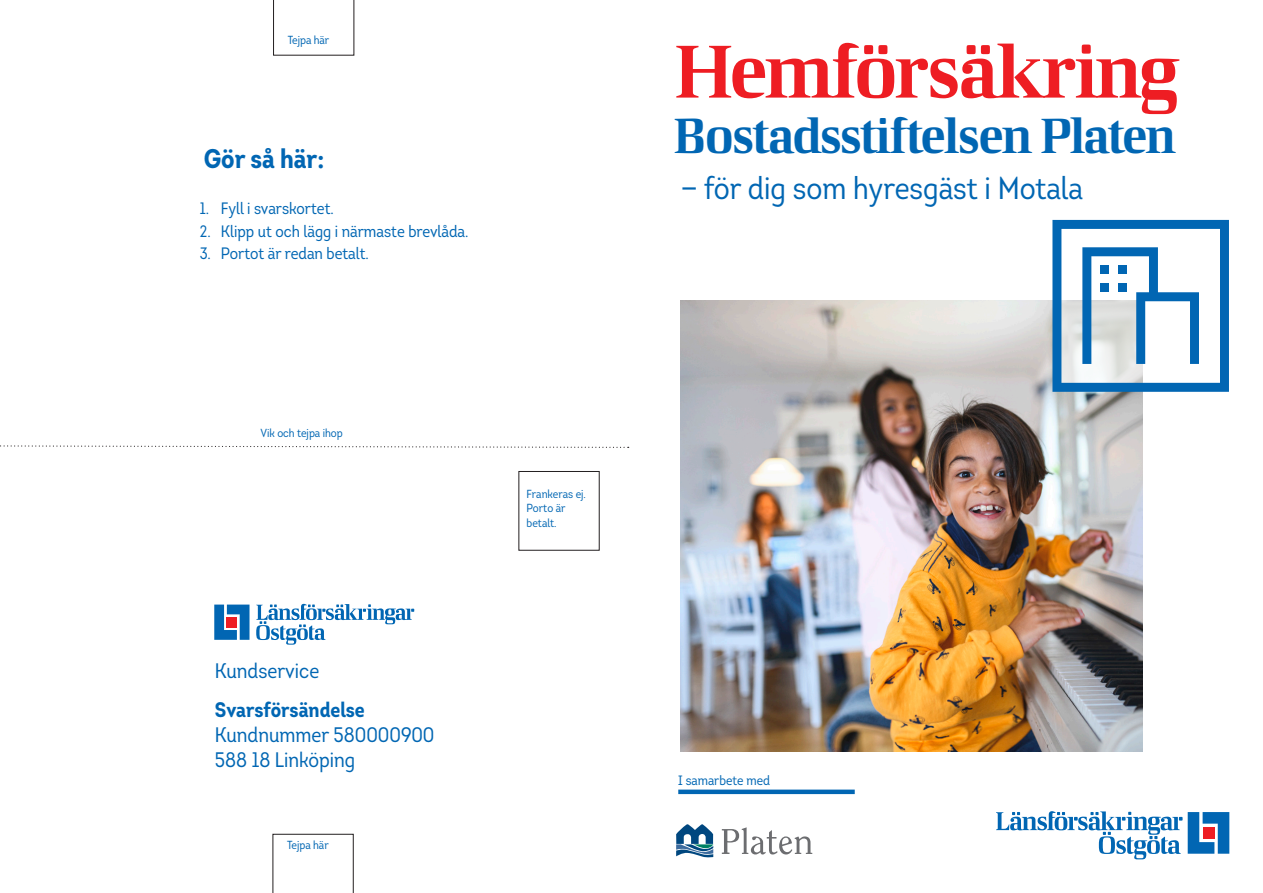
<style>
.page{position:relative;width:1263px;height:893px;background:#fff}
.page>*{position:absolute;margin:0;border:0;box-sizing:border-box;transform-origin:0 0}
.t1{font:75px "LF Rubrik 2";letter-spacing:-.04em;color:#ee1d23}
.t2{font:49.5px "LF Rubrik 2";letter-spacing:-.03em;color:#0166b3}
.t3{font:31.5px "Intro Cond";color:#0166b3}
.t4{font:700 27px "Intro Cond";color:#0166b3}
.t5{font:21px "Intro Cond";color:#0166b3}
.t6{font:700 21px/38.7px "Intro Cond";color:#0166b3}
.t7{font:16.5px "Intro Cond";color:#0166b3}
.t8{font:13.5px "Intro Cond";color:#0166b3}
.t9{font:11.7px "Intro Cond";color:#0166b3}
.s1{font-weight:400}
</style>
<div class="page">
<svg style="left:273px;top:834px;width:81px;height:59px"></svg>
<svg style="left:256px;top:604px;width:158px;height:41px"></svg>
<svg style="left:214px;top:605px;width:35px;height:35px"></svg>
<div style="left:227px;top:617px;width:10px;height:10px;background:#ee1d23"></div>
<svg style="left:273px;top:0;width:81px;height:56px"></svg>
<div style="left:518px;top:471px;width:82px;height:80px;border:1px solid #231f20"></div>
<svg style="left:0;top:445px;width:629px;height:3px"></svg>
<svg style="left:722px;top:827px;width:90px;height:27px"></svg>
<svg style="left:676px;top:824px;width:37px;height:34px"></svg>
<img style="left:680px;top:301px;width:462px;height:451px">
<svg style="left:1052px;top:220px;width:177px;height:172px"></svg>
<svg style="left:996px;top:811px;width:186px;height:48px"></svg>
<svg style="left:1188px;top:812px;width:41px;height:42px;background:#2f80bf"></svg>
<div style="left:1202px;top:827px;width:12px;height:12px;background:#ee1d23"></div>
<hr style="left:678px;top:790px;width:177px;height:4px;background:#0166b3">
<p class="t9" style="left:288px;top:33px;width:43px">Tejpa här</p>
<p class="t4" style="left:204px;top:142px;width:122px">Gör så här:</p>
<p class="t7" style="left:200px;top:198px;width:135px">1. Fyll i svarskortet.</p>
<p class="t7" style="left:200px;top:221px;width:270px">2. Klipp ut och lägg i närmaste brevlåda.</p>
<p class="t7" style="left:200px;top:243px;width:170px">3. Portot är redan betalt.</p>
<p class="t9" style="left:260px;top:426px;width:84px">Vik och tejpa ihop</p>
<p class="t6" style="left:215px;top:652px;width:151px"><span class="s1">Kundservice<br></span>Svarsförsändelse</p>
<p class="t5" style="left:215px;top:722px;width:221px">Kundnummer 580000900</p>
<p class="t5" style="left:215px;top:747px;width:142px">588 18 Linköping</p>
<p class="t9" style="left:287px;top:838px;width:43px">Tejpa här</p>
<p class="t9" style="left:527px;top:487px;width:61px">Frankeras ej.</p>
<p class="t9" style="left:527px;top:501px;width:41px">Porto är</p>
<p class="t9" style="left:527px;top:515px;width:31px">betalt.</p>
<p class="t1" style="left:673px;top:26px;width:508px">Hemförsäkring</p>
<p class="t2" style="left:673px;top:106px;width:505px">Bostadsstiftelsen Platen</p>
<p class="t3" style="left:681px;top:169px;width:404px">— för dig som hyresgäst i Motala</p>
<p class="t8" style="left:678px;top:772px;width:93px">I samarbete med</p>
</div>
